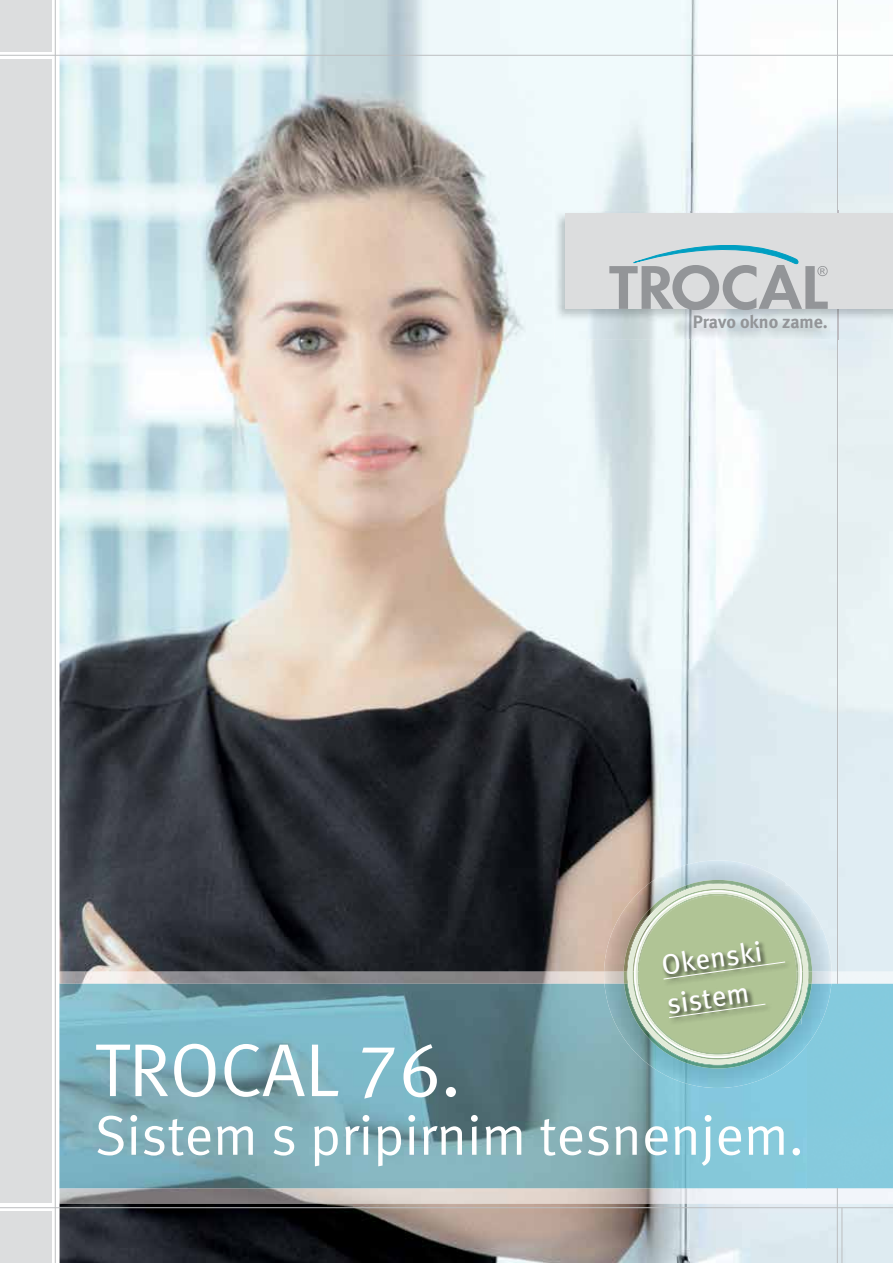
<style>
.page{position:relative;width:893px;height:1263px;background:#fff}
.page>*{position:absolute;margin:0;border:0;box-sizing:border-box;transform-origin:0 0}
.t1{font:75px "Meta Normal LF";color:#fff}
.t2{font:55.8px "Meta Normal LF";color:#fff}
.t3{font:28.5px/39px "Meta Book LF";color:#fff}
.t4{font:18px "Meta Bold LF";color:#939598}
</style>
<div class="page">
<img style="left:60px;top:0;width:833px;height:1263px">
<hr style="left:842px;top:1208px;width:1px;height:55px;background:#bcbec0">
<div style="left:0;top:60px;width:51px;height:1143px;background:#dcddde"></div>
<div style="left:0;top:1212px;width:51px;height:51px;background:#dcddde"></div>
<div style="left:0;top:0;width:51px;height:51px;background:#dcddde"></div>
<hr style="left:55px;top:0;width:1px;height:1263px;background:#bcbec0">
<hr style="left:0;top:1207px;width:893px;height:1px;background:#bcbec0">
<img style="left:60px;top:972px;width:544px;height:12px">
<img style="left:832px;top:972px;width:61px;height:12px">
<img style="left:60px;top:1188px;width:833px;height:15px">
<img style="left:60px;top:984px;width:596px;height:204px">
<div style="left:807px;top:984px;width:86px;height:204px;background:#85cadd"></div>
<img style="left:656px;top:1088px;width:151px;height:100px">
<hr style="left:837px;top:0;width:1px;height:984px;background:#bcbec0">
<hr style="left:837px;top:1188px;width:1px;height:75px;background:#bcbec0">
<hr style="left:0;top:55px;width:893px;height:1px;background:#bcbec0">
<img style="left:554px;top:211px;width:339px;height:128px">
<img style="left:837px;top:211px;width:1px;height:128px">
<div style="left:566px;top:214px;width:327px;height:95px;background:#dcddde"></div>
<svg style="left:609px;top:245px;width:219px;height:65px"></svg>
<img style="left:604px;top:860px;width:228px;height:228px">
<svg style="left:617px;top:873px;width:202px;height:202px"></svg>
<p class="t4" style="left:693px;top:311px;width:137px">Pravo okno zame.</p>
<p class="t3" style="left:659px;top:945px;width:103px;rotate:-8deg">Okenski sistem</p>
<h1 class="t1" style="left:95px;top:1027px;width:368px">TROCAL 76.</h1>
<p class="t2" style="left:95px;top:1103px;width:711px">Sistem s pripirnim tesnenjem.</p>
</div>
